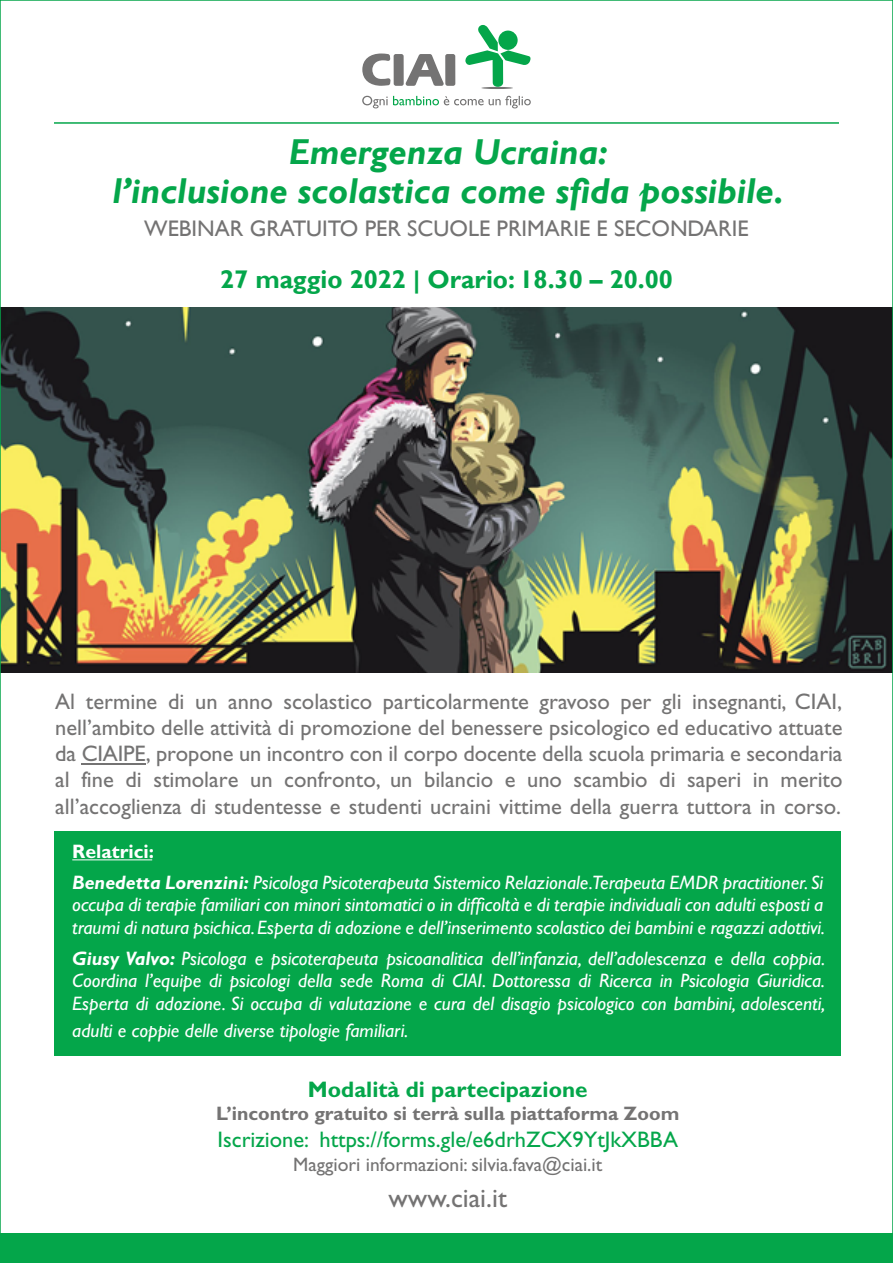
<style>
.page{position:relative;width:893px;height:1263px;background:#fff}
.page>*{position:absolute;margin:0;border:0;box-sizing:border-box;transform-origin:0 0}
.t1{font:italic 700 36px "Gill Sans";color:#04a64a}
.t2{font:27px "Gill Sans Std";color:#747373}
.t3{font:700 25.5px "Gill Sans";color:#04a64a}
.t4{font:22.5px/26.2px "Gill Sans Std";color:#747373;text-align:justify}
.t5{font:22.5px "Gill Sans Std";color:#04a64a}
.t6{font:22.5px "Gill Sans";color:#747373}
.t7{font:700 22.5px "Gill Sans Std";color:#04a64a}
.t8{font:italic 19.5px/22.5px "Gill Sans Std";color:#fff;text-align:justify}
.t9{font:700 19.5px "Gill Sans Std";color:#747373}
.t10{font:19.5px "Gill Sans Std";color:#747373}
.t11{font:700 19.5px "Gill Sans Std";color:#fff}
.s1{font-weight:700}
</style>
<div class="page">
<div style="left:54px;top:831px;width:786px;height:225px;background:#04a64a"></div>
<hr style="left:481px;top:87px;width:32px;height:2px;background:#747373;border-radius:50%">
<svg style="left:362px;top:54px;width:93px;height:32px"></svg>
<svg style="left:465px;top:25px;width:66px;height:62px"></svg>
<svg style="left:362px;top:96px;width:169px;height:12px"></svg>
<img style="left:3px;top:307px;width:887px;height:366px">
<hr style="left:72px;top:859px;width:80px;height:1px;background:#fff">
<hr style="left:54px;top:122px;width:785px;height:2px;background:#04a64a">
<div style="left:1px;top:1233px;width:892px;height:30px;background:#04a64a"></div>
<hr style="left:82px;top:764px;width:64px;height:1px;background:#747373">
<p class="t1" style="left:289px;top:131px;width:320px">Emergenza Ucraina:</p>
<p class="t1" style="left:112px;top:170px;width:673px">l’inclusione scolastica come sfida possibile.</p>
<p class="t6" style="left:144px;top:215px;width:606px">WEBINAR GRATUITO PER SCUOLE PRIMARIE E SECONDARIE</p>
<p class="t3" style="left:220px;top:264px;width:454px">27 maggio 2022 | Orario: 18.30 – 20.00</p>
<p class="t4" style="left:55px;top:688px;width:789px">Al termine di un anno scolastico particolarmente gravoso per gli insegnanti, CIAI, nell’ambito delle attività di promozione del benessere psicologico ed educativo attuate da CIAIPE, propone un incontro con il corpo docente della scuola primaria e secondaria al fine di stimolare un confronto, un bilancio e uno scambio di saperi in merito all’accoglienza di studentesse e studenti ucraini vittime della guerra tuttora in corso.</p>
<p class="t11" style="left:72px;top:840px;width:83px">Relatrici:</p>
<p class="t8" style="left:72px;top:871px;width:754px"><span class="s1">Benedetta Lorenzini:</span> Psicologa Psicoterapeuta Sistemico Relazionale.Terapeuta EMDR practitioner. Si occupa di terapie familiari con minori sintomatici o in difficoltà e di terapie individuali con adulti esposti a traumi di natura psichica. Esperta di adozione e dell’inserimento scolastico dei bambini e ragazzi adottivi.</p>
<p class="t8" style="left:72px;top:947px;width:754px"><span class="s1">Giusy Valvo:</span> Psicologa e psicoterapeuta psicoanalitica dell’infanzia, dell’adolescenza e della coppia.<br>Coordina l’equipe di psicologi della sede Roma di CIAI. Dottoressa di Ricerca in Psicologia Giuridica.<br>Esperta di adozione. Si occupa di valutazione e cura del disagio psicologico con bambini, adolescenti,</p>
<p class="t8" style="left:72px;top:1019px;width:337px">adulti e coppie delle diverse tipologie familiari.</p>
<p class="t7" style="left:308px;top:1076px;width:281px">Modalità di partecipazione</p>
<p class="t9" style="left:216px;top:1102px;width:465px">L’incontro gratuito si terrà sulla piattaforma Zoom</p>
<p class="t5" style="left:218px;top:1127px;width:462px">Iscrizione: https://forms.gle/e6drhZCX9YtJkXBBA</p>
<p class="t10" style="left:293px;top:1153px;width:311px">Maggiori informazioni: silvia.fava@ciai.it</p>
<p class="t2" style="left:388px;top:1182px;width:120px">www.ciai.it</p>
</div>
